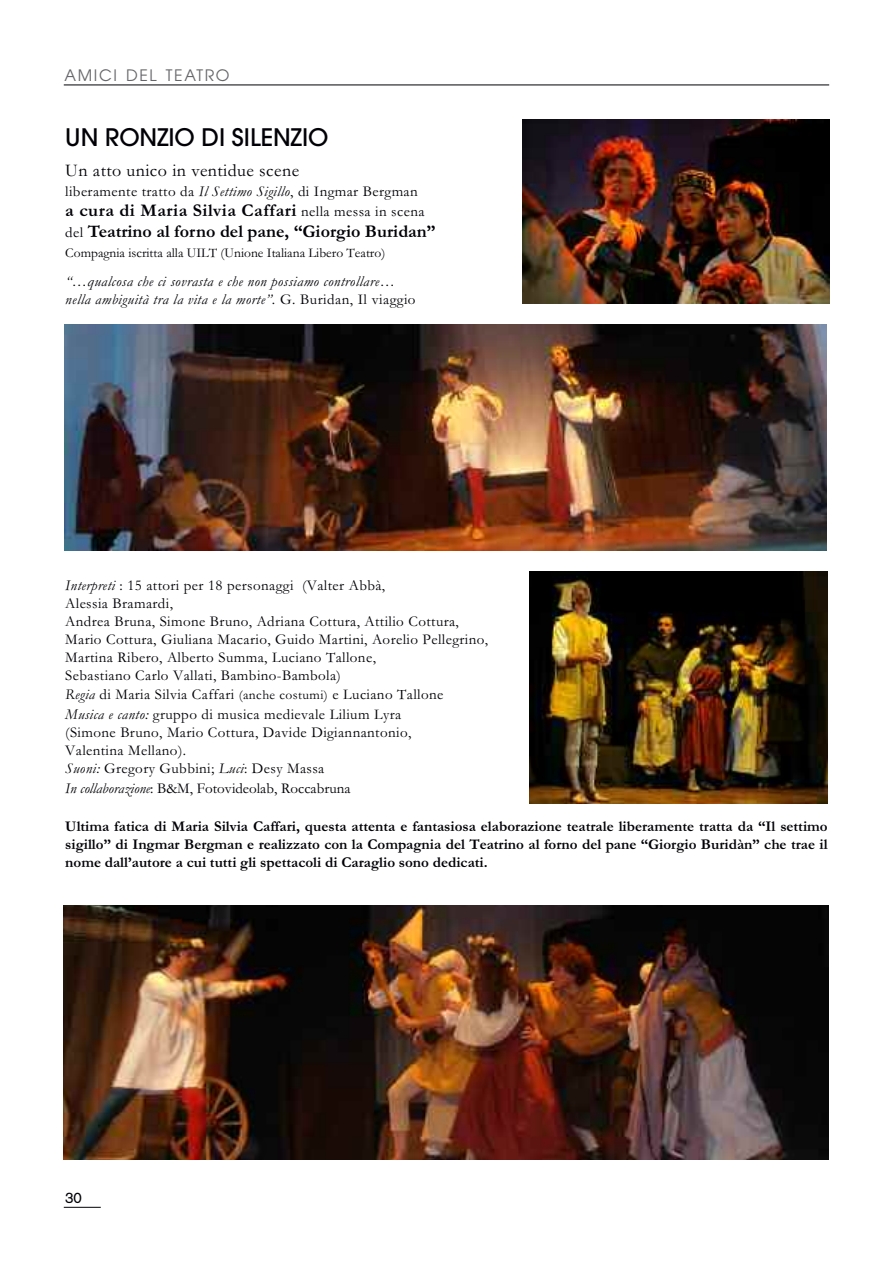
<style>
.page{position:relative;width:893px;height:1263px;background:#fff}
.page>*{position:absolute;margin:0;border:0;box-sizing:border-box;transform-origin:0 0}
.t1{font:500 24px "Avant Garde";color:#000006}
.t2{font:700 18px/21.6px "Garamond";color:#000006}
.t3{font:18px "Garamond";letter-spacing:.025em;color:#000006}
.t4{font:15.75px "Avant Garde";letter-spacing:.105em;color:#66666a}
.t5{font:15px/18px "Garamond";letter-spacing:.025em;color:#000006}
.t6{font:700 15px/18px "Garamond";color:#000006;text-align:justify}
.t7{font:italic 15px/18px "Garamond";letter-spacing:.03em;color:#000006}
.t8{font:15px "Garamond";color:#000006}
.t9{font:15px "Akzidenz Grotesk";color:#000006}
.t10{font:13.5px "Garamond";color:#000006}
.s1{font-style:italic}
.s2{font-weight:400;font-size:15px}
.s3{font-style:normal}
.s4{font-size:13.5px}
</style>
<div class="page">
<hr style="left:64px;top:85px;width:765px;height:1px;background:#000006">
<hr style="left:64px;top:1207px;width:37px;height:1px;background:#000006">
<img style="left:523px;top:120px;width:306px;height:183px">
<img style="left:63px;top:905px;width:765px;height:254px">
<img style="left:529px;top:571px;width:299px;height:232px">
<img style="left:64px;top:324px;width:762px;height:226px">
<p class="t4" style="left:65px;top:66px;width:167px">AMICI DEL TEATRO</p>
<h1 class="t1" style="left:65px;top:128px;width:265px">UN RONZIO DI SILENZIO</h1>
<p class="t3" style="left:65px;top:159px;width:235px">Un atto unico in ventidue scene</p>
<p class="t5" style="left:65px;top:182px;width:354px">liberamente tratto da <span class="s1">Il Settimo Sigillo</span>, di Ingmar Bergman</p>
<p class="t2" style="left:65px;top:199px;width:372px">a cura di Maria Silvia Caffari <span class="s2">nella messa in scena del</span> Teatrino al forno del pane, “Giorgio Buridan”</p>
<p class="t10" style="left:65px;top:245px;width:322px">Compagnia iscritta alla UILT (Unione Italiana Libero Teatro)</p>
<p class="t7" style="left:65px;top:271px;width:352px">“…qualcosa che ci sovrasta e che non possiamo controllare… nella ambiguità tra la vita e la morte”. <span class="s3">G. Buridan, Il viaggio</span></p>
<p class="t5" style="left:65px;top:575px;width:424px"><span class="s1">Interpreti</span> : 15 attori per 18 personaggi (Valter Abbà,<br>Alessia Bramardi,<br>Andrea Bruna, Simone Bruno, Adriana Cottura, Attilio Cottura, Mario Cottura, Giuliana Macario, Guido Martini, Aorelio Pellegrino, Martina Ribero, Alberto Summa, Luciano Tallone,<br>Sebastiano Carlo Vallati, Bambino-Bambola)</p>
<p class="t5" style="left:65px;top:684px;width:380px;line-height:19.6px"><span class="s1">Regia</span> di Maria Silvia Caffari <span class="s4">(anche costumi)</span> e Luciano Tallone<br><span class="s1">Musica e canto:</span> gruppo di musica medievale Lilium Lyra</p>
<p class="t5" style="left:65px;top:723px;width:348px">(Simone Bruno, Mario Cottura, Davide Digiannantonio,<br>Valentina Mellano).<br><span class="s1">Suoni:</span> Gregory Gubbini; <span class="s1">Luci</span>: Desy Massa</p>
<p class="t8" style="left:65px;top:779px;width:287px"><span class="s1">In collaborazione</span>: B&amp;M, Fotovideolab, Roccabruna</p>
<p class="t6" style="left:65px;top:816px;width:764px">Ultima fatica di Maria Silvia Caffari, questa attenta e fantasiosa elaborazione teatrale liberamente tratta da “Il settimo sigillo” di Ingmar Bergman e realizzato con la Compagnia del Teatrino al forno del pane “Giorgio Buridàn” che trae il nome dall’autore a cui tutti gli spettacoli di Caraglio sono dedicati.</p>
<p class="t9" style="left:65px;top:1192px;width:18px">30</p>
</div>
